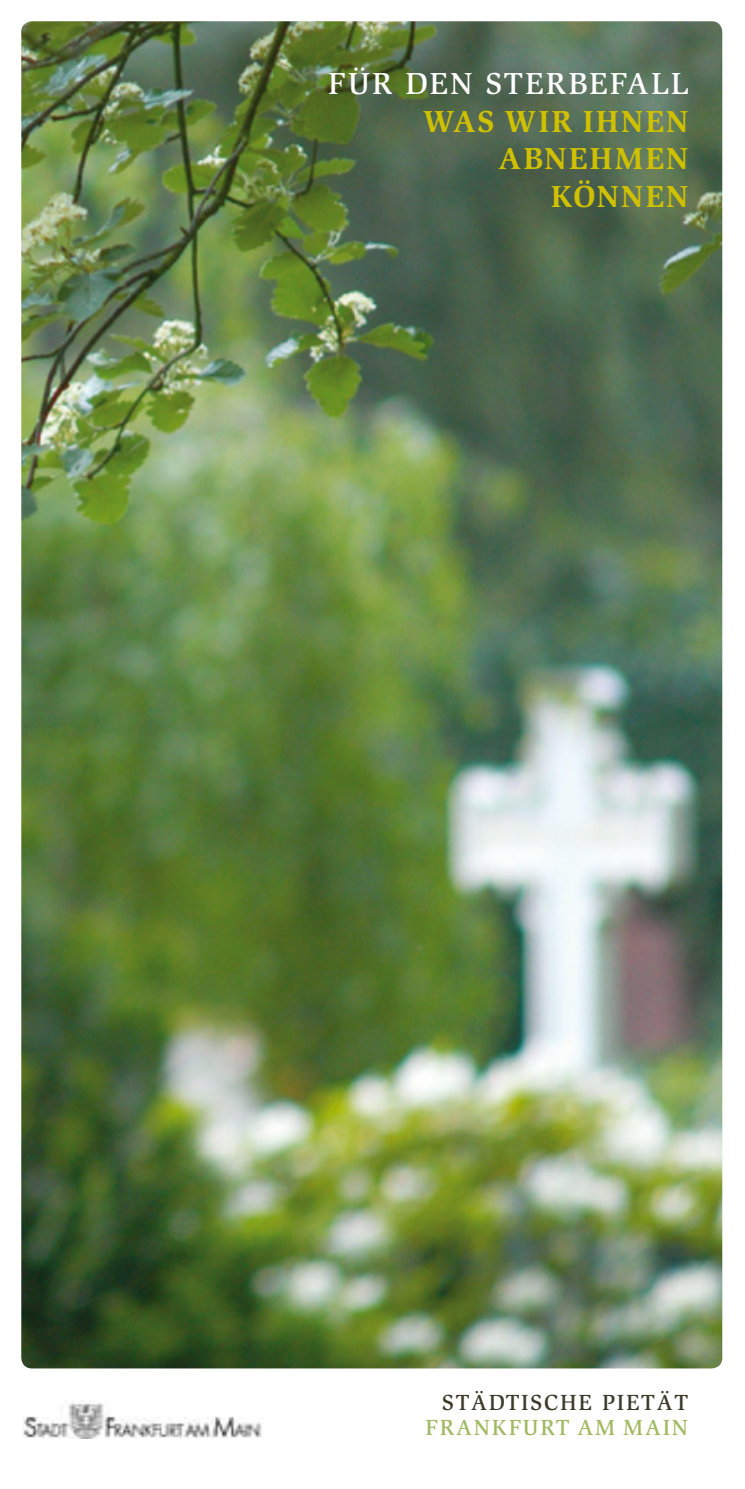
<style>
.page{position:relative;width:745px;height:1489px;background:#fff}
.page>*{position:absolute;margin:0;border:0;box-sizing:border-box;transform-origin:0 0}
.t1{font:700 31.25px/37.5px "Slimbach";letter-spacing:.07em;color:#d0c100;text-align:right}
.t2{font:500 31.25px "Slimbach";letter-spacing:.07em;color:#fff}
.t3{font:500 22.5px "Slimbach";letter-spacing:.08em;color:#3a3b2a}
.t4{font:500 22.5px "Slimbach";letter-spacing:.08em;color:#a1ba63}
</style>
<div class="page">
<img style="left:21px;top:21px;width:700px;height:1347px">
<img style="left:22px;top:1402px;width:240px;height:36px">
<p class="t2" style="left:328px;top:65px;width:361px">FÜR DEN STERBEFALL</p>
<p class="t1" style="left:422px;top:102px;width:267px">WAS WIR IHNEN<br>ABNEHMEN<br>KÖNNEN</p>
<p class="t3" style="left:442px;top:1388px;width:247px">STÄDTISCHE PIETÄT</p>
<p class="t4" style="left:425px;top:1413px;width:264px">FRANKFURT AM MAIN</p>
</div>
